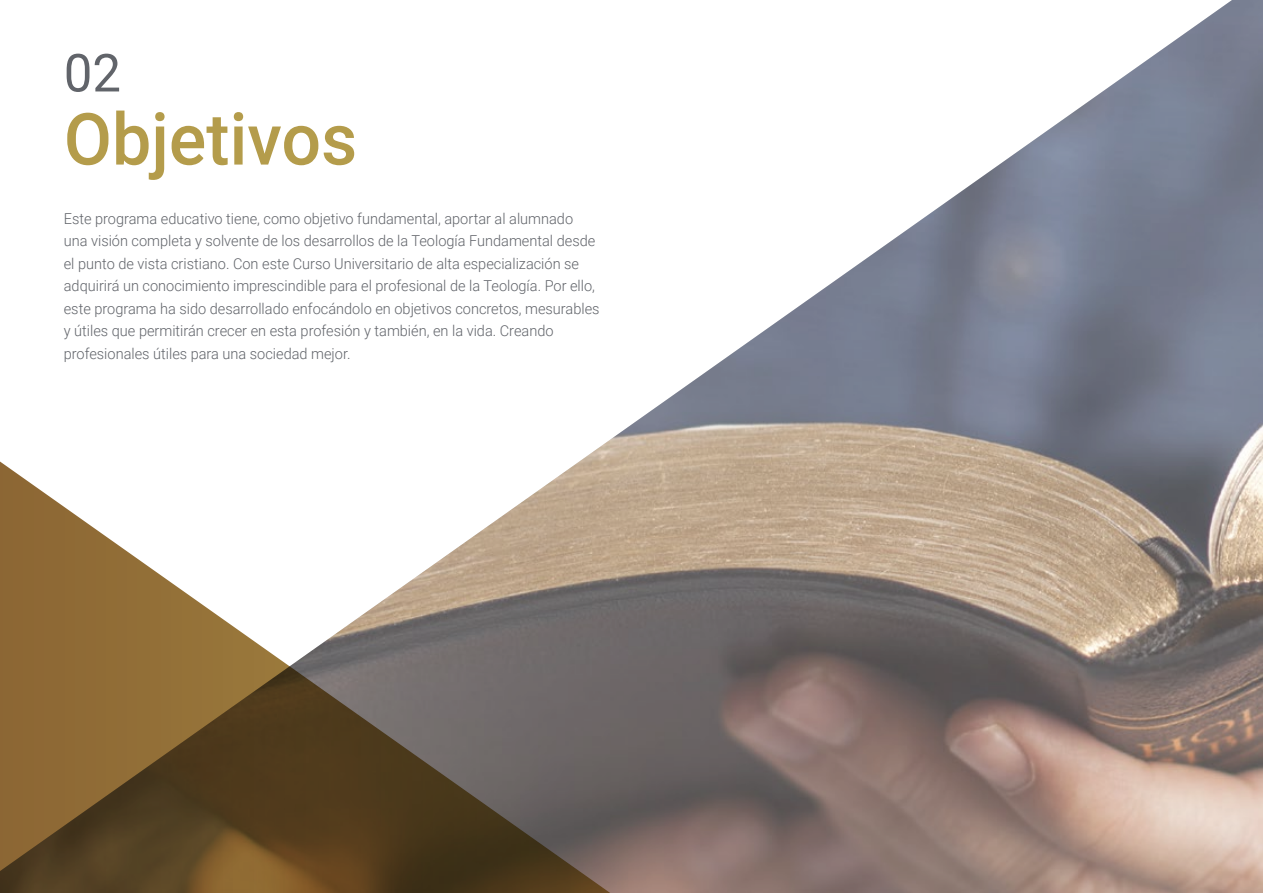
<style>
.page{position:relative;width:1263px;height:893px;background:#fff}
.page>*{position:absolute;margin:0;border:0;box-sizing:border-box;transform-origin:0 0}
.t1{font:500 72px "Roboto";color:#b49c4b}
.t2{font:52.5px "Roboto";color:#61646a}
.t3{font:300 15px/22.5px "Roboto";color:#61646a}
</style>
<div class="page">
<img style="left:601px;top:0;width:662px;height:893px">
<svg style="left:0;top:446px;width:640px;height:447px"></svg>
<h2 class="t2" style="left:64px;top:36px;width:59px">02</h2>
<h1 class="t1" style="left:64px;top:89px;width:295px">Objetivos</h1>
<p class="t3" style="left:64px;top:207px;width:537px">Este programa educativo tiene, como objetivo fundamental, aportar al alumnado una visión completa y solvente de los desarrollos de la Teología Fundamental desde el punto de vista cristiano. Con este Curso Universitario de alta especialización se adquirirá un conocimiento imprescindible para el profesional de la Teología. Por ello, este programa ha sido desarrollado enfocándolo en objetivos concretos, mesurables y útiles que permitirán crecer en esta profesión y también, en la vida. Creando profesionales útiles para una sociedad mejor.</p>
</div>
